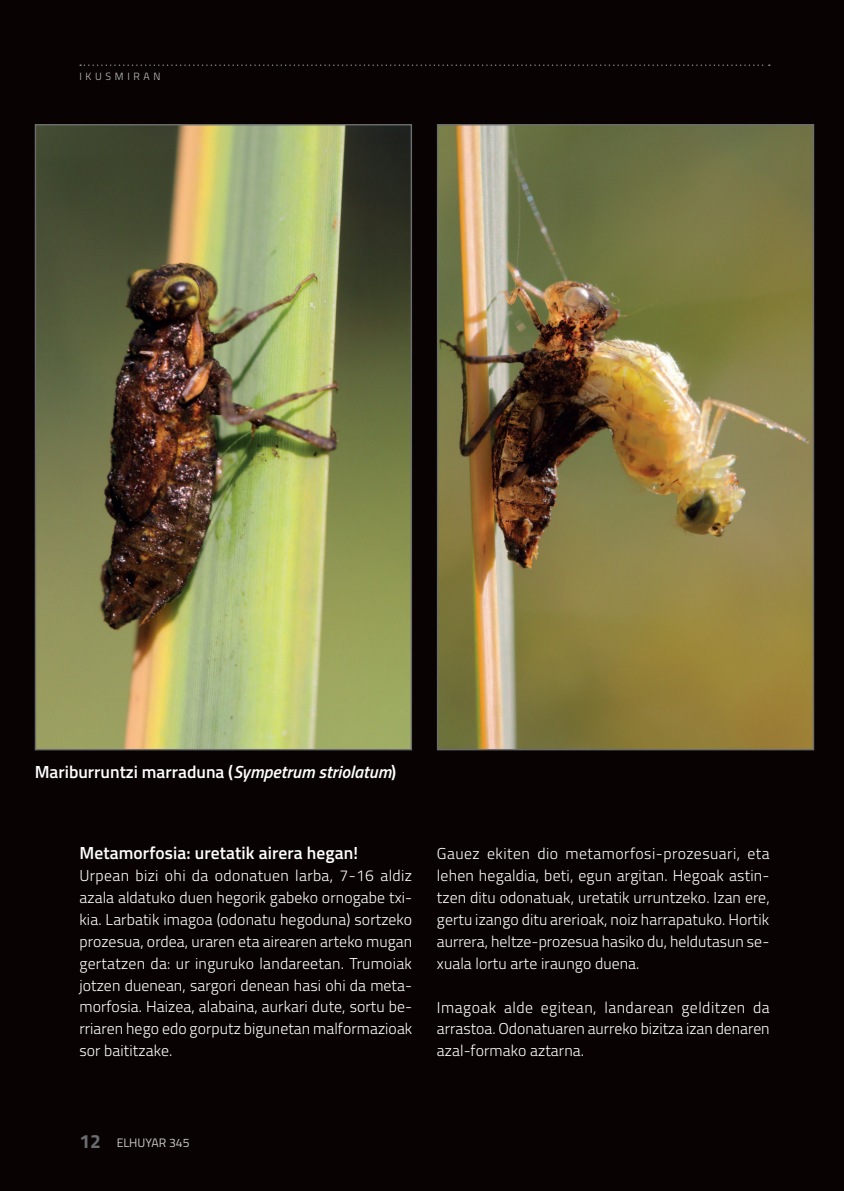
<style>
.page{position:relative;width:844px;height:1191px;background:#fff}
.page>*{position:absolute;margin:0;border:0;box-sizing:border-box;transform-origin:0 0}
.t1{font:600 17.5px "Titillium";letter-spacing:.005em;color:#fff}
.t2{font:300 15.75px/21.9px "Titillium";letter-spacing:.005em;color:#fff;text-align:justify}
.t3{font:12.25px "Titillium";color:#c7c8ca}
.t4{font:300 10.5px "Titillium";letter-spacing:.35em;color:#c7c8ca}
.s1{font-style:italic}
.s2{font-weight:700;font-size:19.25px;color:#6c6d70}
</style>
<div class="page">
<div style="left:0;top:0;width:843px;height:1191px;background:#080302"></div>
<svg style="left:80px;top:64px;width:689px;height:2px"></svg>
<img style="left:37px;top:126px;width:373px;height:622px">
<img style="left:439px;top:126px;width:373px;height:622px">
<p class="t4" style="left:79px;top:68px;width:83px">IKUSMIRAN</p>
<p class="t1" style="left:35px;top:758px;width:363px">Mariburruntzi marraduna (<span class="s1">Sympetrum striolatum</span>)</p>
<p class="t1" style="left:79px;top:840px;width:280px">Metamorfosia: uretatik airera hegan!</p>
<p class="t2" style="left:79px;top:864px;width:334px">Urpean bizi ohi da odonatuen larba, 7-16 aldiz azala aldatuko duen hegorik gabeko ornogabe txi&shy;kia. Larbatik imagoa (odonatu hegoduna) sortzeko prozesua, ordea, uraren eta airearen arteko mugan gertatzen da: ur inguruko landareetan. Trumoiak jotzen duenean, sargori denean hasi ohi da meta&shy;morfosia. Haizea, alabaina, aurkari dute, sortu be&shy;rriaren hego edo gorputz bigunetan malformazioak sor baititzake.</p>
<p class="t2" style="left:437px;top:842px;width:334px">Gauez ekiten dio metamorfosi-prozesuari, eta lehen hegaldia, beti, egun argitan. Hegoak astin&shy;tzen ditu odonatuak, uretatik urruntzeko. Izan ere, gertu izango ditu arerioak, noiz harrapatuko. Hortik aurrera, heltze-prozesua hasiko du, heldutasun se&shy;xuala lortu arte iraungo duena.</p>
<p class="t2" style="left:437px;top:995px;width:334px">Imagoak alde egitean, landarean gelditzen da arrastoa. Odonatuaren aurreko bizitza izan denaren azal-formako aztarna.</p>
<p class="t3" style="left:79px;top:1133px;width:112px"><span class="s2">12</span> ELHUYAR 345</p>
</div>
